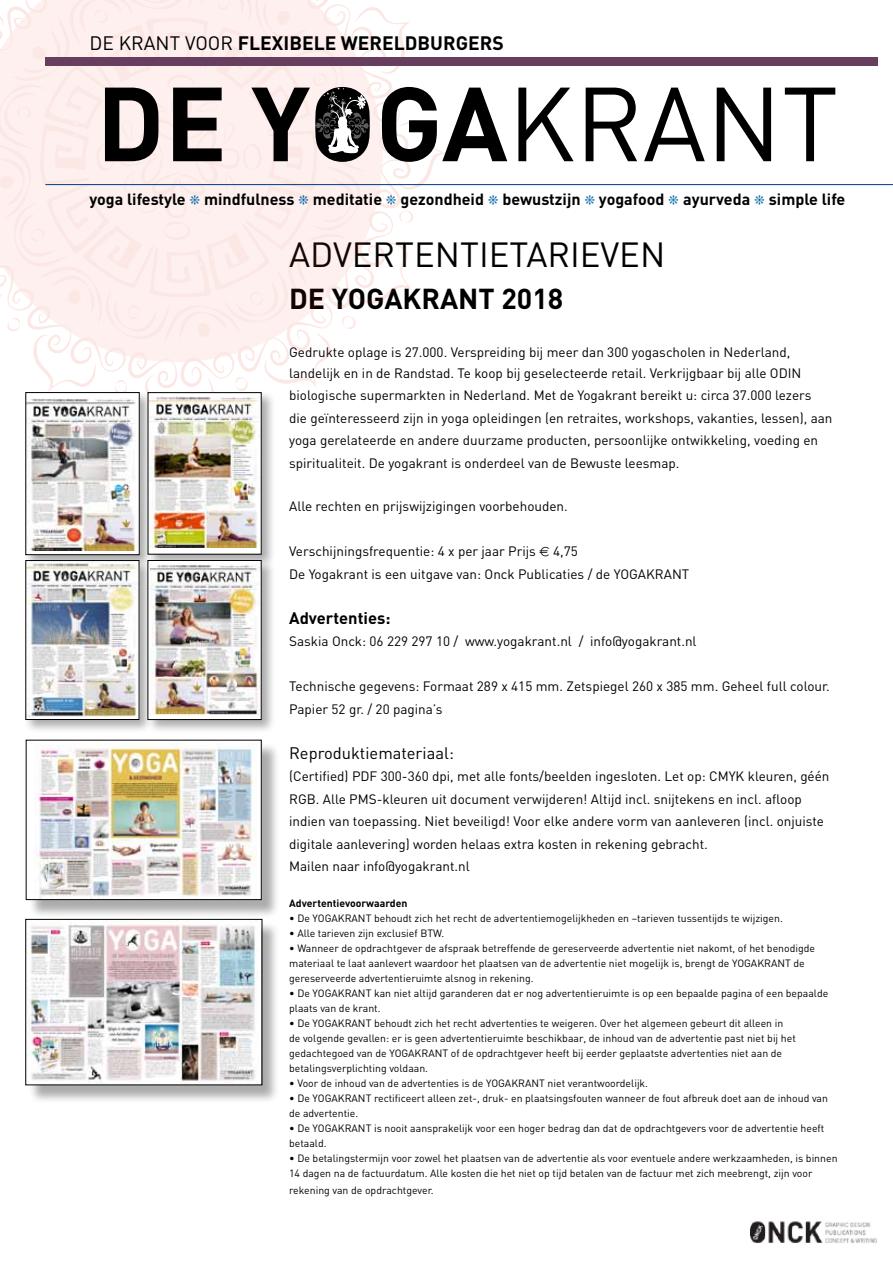
<style>
.page{position:relative;width:893px;height:1263px;background:#fff}
.page>*{position:absolute;margin:0;border:0;box-sizing:border-box;transform-origin:0 0}
.t1{font:700 103.35px "DIN";color:#000}
.t2{font:34.5px "DIN";color:#000}
.t3{font:700 28.5px "DIN";color:#000}
.t4{font:700 19.2px "DIN";color:#000}
.t5{font:19.2px "DIN";color:#000}
.t6{font:16.5px "DIN";color:#000}
.t7{font:700 16.5px "DIN";color:#000}
.t8{font:700 16.05px "DIN";color:#000}
.t9{font:13.5px/22.5px "DIN";color:#000}
.t10{font:10.5px/15px "DIN";color:#000}
.t11{font:700 10.5px "DIN";color:#000}
.s1{font-weight:400}
.s2{color:#0065a6}
.s3{font-family:"Euro Logo"}
</style>
<div class="page">
<img style="left:750px;top:1221px;width:127px;height:22px">
<svg style="left:0;top:0;width:447px;height:390px"></svg>
<div style="left:45px;top:58px;width:833px;height:8px;background:#683e5f"></div>
<hr style="left:45px;top:184px;width:848px;height:1px;background:#003882">
<div style="left:24px;top:390px;width:130px;height:179px;background:#000;opacity:.33"></div>
<div style="left:26px;top:393px;width:113px;height:162px;background:#fff"></div>
<img style="left:28px;top:399px;width:108px;height:151px">
<div style="left:26px;top:392px;width:113px;height:163px;border:1px solid #000"></div>
<div style="left:24px;top:558px;width:130px;height:176px;background:#000;opacity:.33"></div>
<img style="left:28px;top:562px;width:109px;height:156px">
<div style="left:26px;top:560px;width:113px;height:160px;border:1px solid #000"></div>
<div style="left:146px;top:390px;width:130px;height:179px;background:#000;opacity:.33"></div>
<div style="left:148px;top:393px;width:113px;height:161px;background:#fff"></div>
<img style="left:150px;top:397px;width:112px;height:151px">
<div style="left:146px;top:558px;width:130px;height:176px;background:#000;opacity:.33"></div>
<div style="left:148px;top:560px;width:113px;height:159px;background:#fff"></div>
<img style="left:151px;top:565px;width:111px;height:149px">
<div style="left:148px;top:560px;width:113px;height:160px;border:1px solid #000"></div>
<div style="left:28px;top:742px;width:252px;height:176px;background:#000;opacity:.33"></div>
<div style="left:26px;top:740px;width:235px;height:159px;background:#fff"></div>
<img style="left:34px;top:743px;width:222px;height:155px">
<div style="left:26px;top:740px;width:235px;height:160px;border:1px solid #000"></div>
<div style="left:28px;top:921px;width:253px;height:183px;background:#000;opacity:.33"></div>
<img style="left:28px;top:921px;width:232px;height:162px">
<h3 class="t5" style="left:89px;top:31px;width:108px">de krant voo</h3>
<h3 class="t4" style="left:220px;top:30px;width:283px"><span class="s1">r</span> flexibele wereldburgers</h3>
<h1 class="t1" style="left:96px;top:56px;width:721px">de yoga<span class="s1">krant</span></h1>
<h3 class="t8" style="left:89px;top:189px;width:757px">yoga lifestyle <span class="s2">•</span> mindfulness <span class="s2">•</span> meditatie <span class="s2">•</span> gezondheid <span class="s2">•</span> bewustzijn <span class="s2">•</span> yogafood <span class="s2">•</span> ayurveda <span class="s2">•</span> simple life</h3>
<h2 class="t2" style="left:289px;top:233px;width:378px">Advertenti etari even</h2>
<h3 class="t3" style="left:289px;top:280px;width:276px">De Yogakrant 2018</h3>
<p class="t9" style="left:289px;top:341px;width:511px;line-height:21px">Gedrukte oplage is 27.000. Verspreiding bij meer dan 300 yogascholen in Nederland, landelijk en in de Randstad. Te koop bij geselecteerde retail. Verkrijgbaar bij alle OD IN</p>
<p class="t9" style="left:289px;top:384px;width:545px">biologische supermarkten in Nederland. Met de Yogakrant bereikt u: circa 37.000 lezers die geïnteresseerd zijn in yoga opleidingen (en retraites, workshops, vakanties, lessen), aan yoga gerelateerde en andere duurzame producten, persoonlijke ontwikkeling, voeding en spiritualiteit. De yogakrant is onderdeel van de Bewuste leesmap.</p>
<p class="t9" style="left:289px;top:495px;width:280px">Alle rechten en prijswijzigingen voorbehouden.</p>
<p class="t9" style="left:289px;top:540px;width:402px">Verschijningsfrequentie: 4 x per jaar Prijs <span class="s3">t</span> 4,75<br>De Yogakrant is een uitgave van: Onck Publicaties / de YOGAKRANT</p>
<h3 class="t7" style="left:289px;top:607px;width:103px">Advertenties:</h3>
<p class="t9" style="left:289px;top:630px;width:409px">Saskia Onck: 06 229 297 10 / www.yogakrant.nl / info@yogakrant.nl</p>
<p class="t9" style="left:289px;top:675px;width:542px">Technische gegevens: Formaat 289 x 415 mm. Zetspiegel 260 x 385 mm. Geheel full colour.<br>Papier 52 gr. / 20 pagina’s</p>
<h3 class="t6" style="left:289px;top:742px;width:166px">Reproduktiemateriaal:</h3>
<p class="t9" style="left:289px;top:765px;width:542px">(Certified) PDF 300-360 dpi, met alle fonts/beelden ingesloten. Let op: CMYK kleuren, géén RGB. Alle PMS-kleuren uit document verwijderen! Altijd incl. snijtekens en incl. afloop indien van toepassing. N iet beveiligd! Voor elke andere vorm van aanleveren (incl. onjuiste digitale aanlevering) worden helaas extra kosten in rekening gebracht.<br>Mailen naar info@yogakrant.nl</p>
<p class="t11" style="left:289px;top:896px;width:120px">Advertentievoorwaarden</p>
<p class="t10" style="left:289px;top:911px;width:495px">• De YOGAKRANT behoudt zich het recht de advertentiemogelijkheden en –tarieven tussentijds te wijzigen.</p>
<p class="t10" style="left:289px;top:926px;width:157px">• Alle tarieven zijn exclusief BTW.</p>
<p class="t10" style="left:289px;top:941px;width:527px">• Wanneer de opdrachtgever de afspraak betreffende de gereserveerde advertentie niet nakomt, of het benodigde materiaal te laat aanlevert waardoor het plaatsen van de advertentie niet mogelijk is, brengt de YOGAKRANT de gereserveerde advertentieruimte alsnog in rekening.</p>
<p class="t10" style="left:289px;top:986px;width:541px">• De YOGAKRANT kan niet altijd garanderen dat er nog advertentieruimte is op een bepaalde pagina of een bepaalde plaats van de krant.</p>
<p class="t10" style="left:289px;top:1016px;width:508px">• De YOGAKRANT behoudt zich het recht advertenties te weigeren. Over het algemeen gebeurt dit alleen in de volgende gevallen: er is geen advertentieruimte beschikbaar, de inhoud van de advertentie past niet bij het gedachtegoed van de YOGAKRANT of de opdrachtgever heeft bij eerder geplaatste advertenties niet aan de betalingsverplichting voldaan.</p>
<p class="t10" style="left:289px;top:1076px;width:360px">• Voor de inhoud van de advertenties is de YOGAKRANT niet verantwoordelijk.</p>
<p class="t10" style="left:289px;top:1091px;width:540px">• De YOGAKRANT rectificeert alleen zet-, druk- en plaatsingsfouten wanneer de fout afbreuk doet aan de inhoud van de advertentie.</p>
<p class="t10" style="left:289px;top:1121px;width:537px">• De YOGAKRANT is nooit aansprakelijk voor een hoger bedrag dan dat de opdrachtgevers voor de advertentie heeft betaald.</p>
<p class="t10" style="left:289px;top:1151px;width:550px">• De betalingstermijn voor zowel het plaatsen van de advertentie als voor eventuele andere werkzaamheden, is binnen<br>14 dagen na de factuurdatum. Alle kosten die het niet op tijd betalen van de factuur met zich meebrengt, zijn voor</p>
<p class="t10" style="left:289px;top:1182px;width:146px">rekening van de opdrachtgever.</p>
</div>
